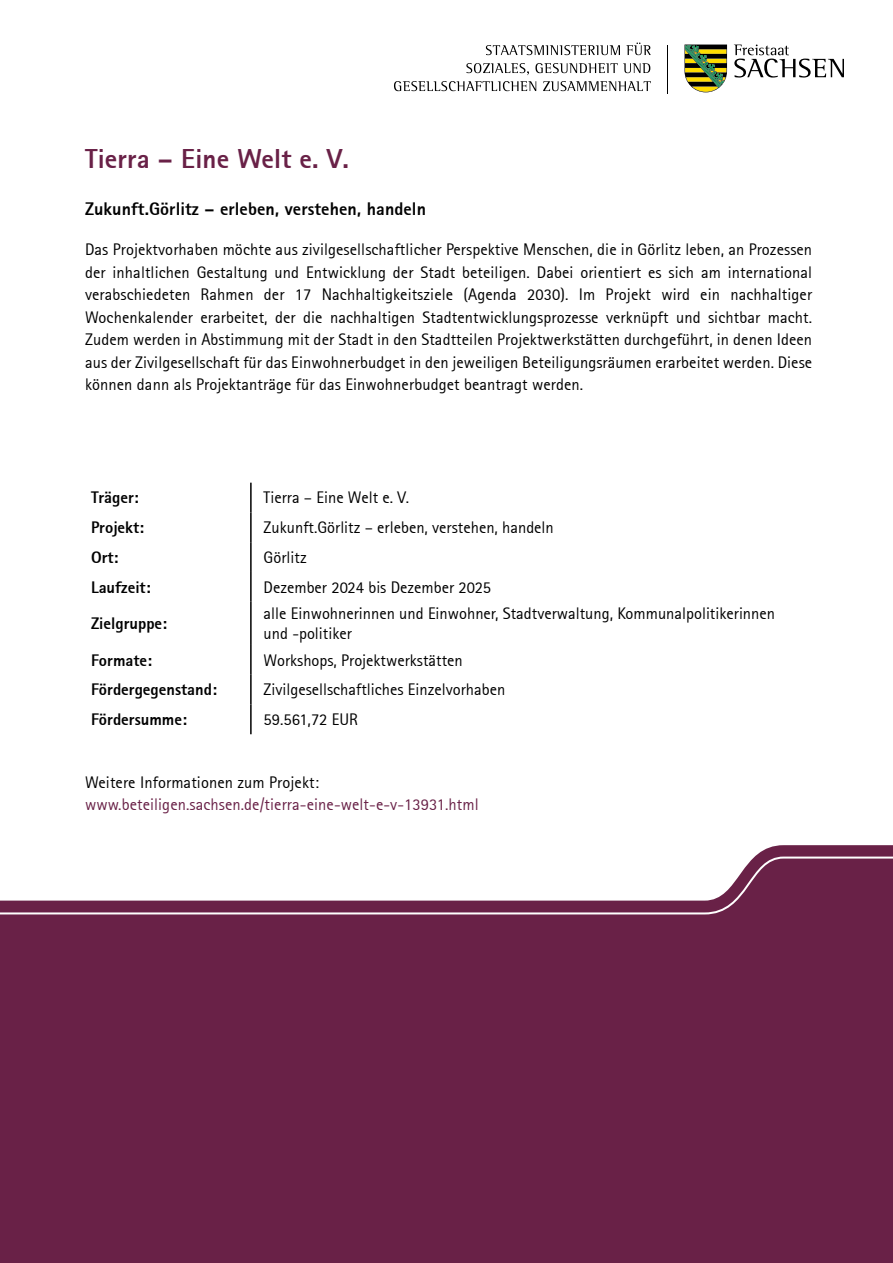
<style>
.page{position:relative;width:893px;height:1263px;background:#fff}
.page>*{position:absolute;margin:0;border:0;box-sizing:border-box;transform-origin:0 0}
.Verein{font:800 27px "Rotis Sans Serif";letter-spacing:.005em;color:#692147}
.Projektbeschreibung_Überschrift{font:800 18px "Rotis Sans Serif";letter-spacing:.005em;color:#000}
.Projektbeschreigung_Fließtext{font:16.5px/22.5px "Rotis Sans Serif";letter-spacing:.005em;color:#000;text-align:justify}
.Tabelle_Text_rechts{font:16.5px/19.8px "Rotis Sans Serif";color:#000}
.Tabelle_Text_links{font:800 16.5px "Rotis Sans Serif";color:#000}
.www{font:16.5px "Rotis Sans Serif";letter-spacing:.005em;color:#692147}
.Text{font:16.5px "Rotis Sans Serif";letter-spacing:.005em;color:#000}
</style>
<div class="page">
<hr style="left:667px;top:45px;width:1px;height:49px;background:#000">
<svg style="left:486px;top:45px;width:134px;height:10px"></svg>
<svg style="left:626px;top:43px;width:25px;height:12px"></svg>
<svg style="left:466px;top:63px;width:63px;height:12px"></svg>
<svg style="left:535px;top:63px;width:115px;height:10px"></svg>
<svg style="left:394px;top:81px;width:142px;height:10px"></svg>
<svg style="left:543px;top:81px;width:108px;height:10px"></svg>
<svg style="left:734px;top:45px;width:110px;height:33px"></svg>
<svg style="left:684px;top:45px;width:43px;height:47px;background:#747e38"></svg>
<hr style="left:250px;top:483px;width:2px;height:29px;background:#000">
<hr style="left:250px;top:512px;width:2px;height:30px;background:#000">
<hr style="left:250px;top:542px;width:2px;height:30px;background:#000">
<hr style="left:250px;top:572px;width:2px;height:30px;background:#000">
<hr style="left:250px;top:602px;width:2px;height:43px;background:#000">
<hr style="left:250px;top:645px;width:2px;height:30px;background:#000">
<hr style="left:250px;top:675px;width:2px;height:29px;background:#000">
<hr style="left:250px;top:704px;width:2px;height:30px;background:#000">
<svg style="left:0;top:845px;width:893px;height:418px;background:#7a3a5c"></svg>
<h1 class="Verein" style="left:85px;top:141px;width:266px">Tierra – Eine Welt e. V.</h1>
<h2 class="Projektbeschreibung_Überschrift" style="left:85px;top:197px;width:342px">Zukunft.Görlitz – erleben, verstehen, handeln</h2>
<p class="Projektbeschreigung_Fließtext" style="left:85px;top:238px;width:729px">Das Projektvorhaben möchte aus zivilgesellschaftlicher Perspektive Menschen, die in Görlitz leben, an Prozessen der inhaltlichen Gestaltung und Entwicklung der Stadt beteiligen. Dabei orientiert es sich am international verabschiedeten Rahmen der 17 Nachhaltigkeitsziele (Agenda 2030). Im Projekt wird ein nachhaltiger Wochenkalender erarbeitet, der die nachhaltigen Stadtentwicklungsprozesse verknüpft und sichtbar macht.<br>Zudem werden in Abstimmung mit der Stadt in den Stadtteilen Projektwerkstätten durchgeführt, in denen Ideen aus der Zivilgesellschaft für das Einwohnerbudget in den jeweiligen Beteiligungsräumen erarbeitet werden. Diese können dann als Projektanträge für das Einwohnerbudget beantragt werden.</p>
<p class="Tabelle_Text_links" style="left:91px;top:487px;width:49px">Träger:</p>
<p class="Tabelle_Text_rechts" style="left:264px;top:488px;width:147px">Tierra – Eine Welt e. V.</p>
<p class="Tabelle_Text_links" style="left:91px;top:517px;width:55px">Projekt:</p>
<p class="Tabelle_Text_rechts" style="left:264px;top:517px;width:292px">Zukunft.Görlitz – erleben, verstehen, handeln</p>
<p class="Tabelle_Text_links" style="left:91px;top:547px;width:29px">Ort:</p>
<p class="Tabelle_Text_rechts" style="left:264px;top:547px;width:45px">Görlitz</p>
<p class="Tabelle_Text_links" style="left:91px;top:576px;width:61px">Laufzeit:</p>
<p class="Tabelle_Text_rechts" style="left:264px;top:577px;width:229px">Dezember 2024 bis Dezember 2025</p>
<p class="Tabelle_Text_links" style="left:91px;top:613px;width:78px">Zielgruppe:</p>
<p class="Tabelle_Text_rechts" style="left:264px;top:603px;width:513px">alle Einwohnerinnen und Einwohner, Stadtverwaltung, Kommunalpolitikerinnen und -politiker</p>
<p class="Tabelle_Text_links" style="left:91px;top:649px;width:63px">Formate:</p>
<p class="Tabelle_Text_rechts" style="left:264px;top:650px;width:201px">Workshops, Projektwerkstätten</p>
<p class="Tabelle_Text_links" style="left:91px;top:679px;width:127px">Fördergegenstand:</p>
<p class="Tabelle_Text_rechts" style="left:264px;top:680px;width:243px">Zivilgesellschaftliches Einzelvorhaben</p>
<p class="Tabelle_Text_links" style="left:91px;top:709px;width:97px">Fördersumme:</p>
<p class="Tabelle_Text_rechts" style="left:264px;top:709px;width:96px">59.561,72 EUR</p>
<p class="Text" style="left:85px;top:772px;width:235px">Weitere Informationen zum Projekt:</p>
<p class="www" style="left:85px;top:795px;width:395px">www.beteiligen.sachsen.de/tierra-eine-welt-e-v-13931.html</p>
</div>
